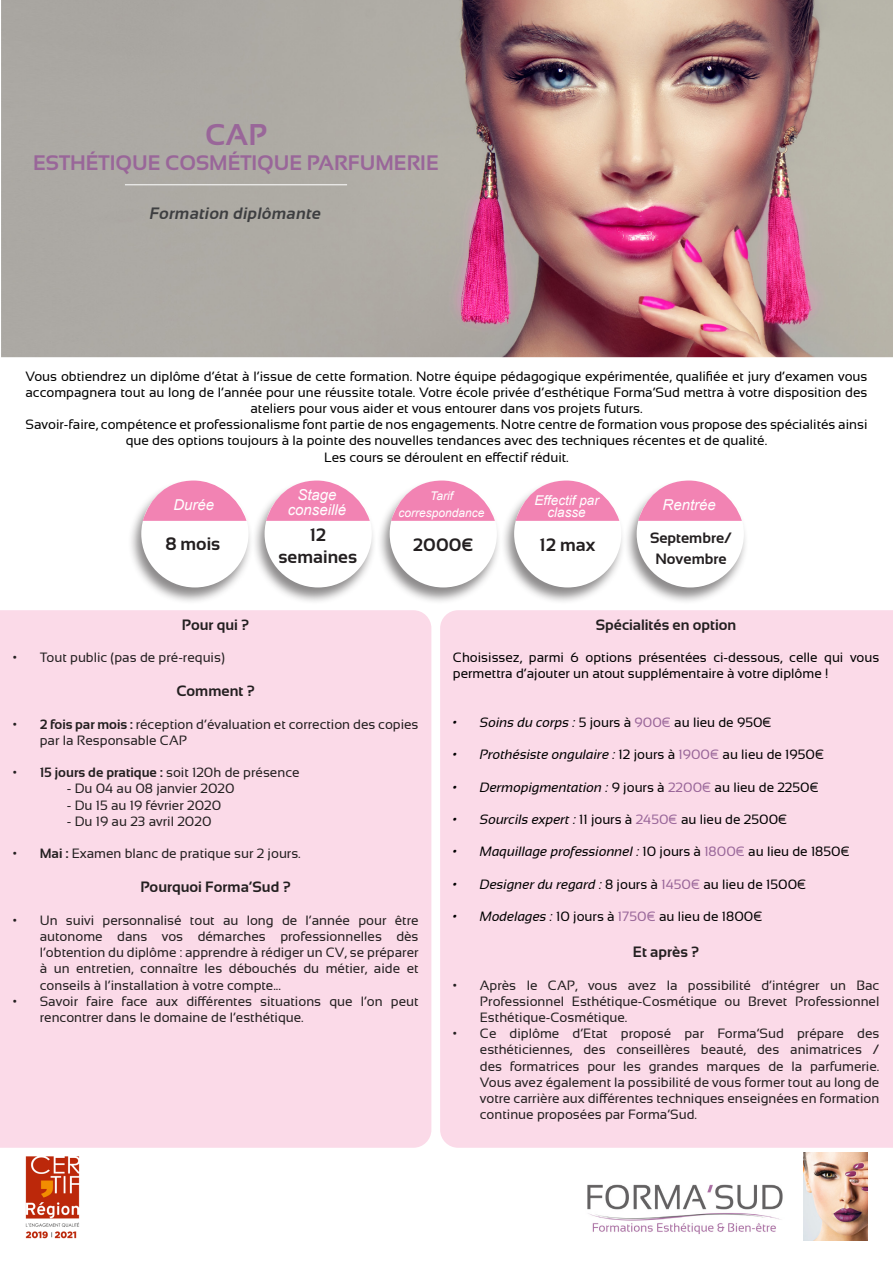
<style>
.page{position:relative;width:893px;height:1263px;background:#fff}
.page>*{position:absolute;margin:0;border:0;box-sizing:border-box;transform-origin:0 0}
.t1{font:700 30px "Sansation";color:#969}
.t2{font:700 21px "Sansation";color:#969}
.t3{font:700 18px "Sansation";color:#231f20}
.t4{font:italic 700 16.5px "Sansation";color:#3e3f41}
.t5{font:700 15px/21.6px "Sansation";color:#231f20;text-align:center}
.t6{font:italic 15px "Arial";color:#fff}
.t7{font:13.5px/16.2px "Sansation";color:#231f20;text-align:justify}
.t8{font:13.5px/16.2px "Sansation";color:#000;text-align:center}
.t9{font:italic 13.5px "Sansation";color:#000}
.t10{font:700 13.5px "Sansation";color:#231f20}
.t11{font:italic 13.5px/12px "Arial";color:#fff;text-align:center}
.t12{font:italic 12px "Arial";color:#fff}
.s1{font-weight:700}
.s2{font-weight:400}
.s3{font-style:italic}
.s4{color:#969}
.s5{font-style:normal}
.s6{font-style:normal;color:#969}
</style>
<div class="page">
<img style="left:1px;top:0;width:892px;height:357px">
<hr style="left:125px;top:185px;width:222px;height:1px;background:#fff">
<div style="left:0;top:610px;width:431px;height:538px;background:#fbdae8"></div>
<div style="left:440px;top:610px;width:453px;height:538px;background:#fbdae8"></div>
<div style="left:128px;top:480px;width:125px;height:125px;background:#231f20;opacity:.52"></div>
<div style="left:141px;top:480px;width:107px;height:107px;background:#fff;border-radius:50%"></div>
<svg style="left:143px;top:480px;width:103px;height:41px"></svg>
<div style="left:501px;top:480px;width:125px;height:125px;background:#231f20;opacity:.52"></div>
<div style="left:514px;top:480px;width:107px;height:107px;background:#fff;border-radius:50%"></div>
<svg style="left:516px;top:480px;width:103px;height:41px"></svg>
<div style="left:376px;top:480px;width:126px;height:125px;background:#231f20;opacity:.52"></div>
<div style="left:390px;top:480px;width:107px;height:107px;background:#fff;border-radius:50%"></div>
<svg style="left:391px;top:480px;width:104px;height:41px"></svg>
<div style="left:251px;top:480px;width:126px;height:125px;background:#231f20;opacity:.52"></div>
<div style="left:265px;top:480px;width:107px;height:107px;background:#fff;border-radius:50%"></div>
<svg style="left:266px;top:480px;width:104px;height:41px"></svg>
<img style="left:804px;top:1152px;width:63px;height:88px">
<img style="left:587px;top:1184px;width:196px;height:50px">
<img style="left:25px;top:1156px;width:55px;height:83px">
<div style="left:623px;top:480px;width:126px;height:125px;background:#231f20;opacity:.52"></div>
<div style="left:637px;top:480px;width:107px;height:107px;background:#fff;border-radius:50%"></div>
<svg style="left:638px;top:480px;width:104px;height:41px"></svg>
<h1 class="t1" style="left:205px;top:118px;width:63px">CAP</h1>
<h2 class="t2" style="left:33px;top:151px;width:407px">ESTHÉTIQUE COSMÉTIQUE PARFUMERIE</h2>
<p class="t4" style="left:149px;top:204px;width:176px">Formation diplômante</p>
<p class="t8" style="left:26px;top:368px;width:843px">Vous obtiendrez un diplôme d’état à l’issue de cette formation. Notre équipe pédagogique expérimentée, qualifiée et jury d’examen vous accompagnera tout au long de l’année pour une réussite totale. Votre école privée d’esthétique Forma’Sud mettra à votre disposition des ateliers pour vous aider et vous entourer dans vos projets futurs.</p>
<p class="t8" style="left:26px;top:416px;width:843px">Savoir-faire, compétence et professionalisme font partie de nos engagements. Notre centre de formation vous propose des spécialités ainsi que des options toujours à la pointe des nouvelles tendances avec des techniques récentes et de qualité.</p>
<p class="t8" style="left:324px;top:449px;width:246px">Les cours se déroulent en effectif réduit.</p>
<p class="t6" style="left:173px;top:495px;width:42px">Durée</p>
<p class="t3" style="left:165px;top:534px;width:56px">8 mois</p>
<p class="t6" style="left:297px;top:485px;width:41px">Stage</p>
<p class="t6" style="left:288px;top:500px;width:60px">conseillé</p>
<p class="t3" style="left:310px;top:525px;width:18px">12</p>
<p class="t3" style="left:279px;top:547px;width:80px">semaines</p>
<p class="t12" style="left:430px;top:488px;width:24px">Tarif</p>
<p class="t12" style="left:398px;top:505px;width:88px">correspondance</p>
<p class="t3" style="left:413px;top:535px;width:62px">2000€</p>
<p class="t11" style="left:534px;top:494px;width:66px">Effectif par classe</p>
<p class="t3" style="left:540px;top:534px;width:57px">12 max</p>
<p class="t6" style="left:663px;top:495px;width:55px">Rentrée</p>
<p class="t5" style="left:650px;top:527px;width:84px">Septembre/<br>Novembre</p>
<p class="t5" style="left:182px;top:614px;width:69px">Pour qui ?</p>
<p class="t7" style="left:13px;top:649px;width:214px">• Tout public (pas de pré-requis)</p>
<p class="t5" style="left:176px;top:680px;width:80px">Comment ?</p>
<p class="t7" style="left:40px;top:716px;width:380px;text-indent:-27px"><span class="s1">• 2 fois par mois :</span> réception d’évaluation et correction des copies par la Responsable CAP</p>
<p class="t10" style="left:13px;top:765px;width:288px">• 15 jours de pratique : <span class="s2">soit 120h de présence</span></p>
<p class="t7" style="left:67px;top:781px;width:169px">- Du 04 au 08 janvier 2020</p>
<p class="t7" style="left:67px;top:797px;width:156px">- Du 15 au 19 février 2020</p>
<p class="t7" style="left:67px;top:813px;width:146px">- Du 19 au 23 avril 2020</p>
<p class="t7" style="left:13px;top:845px;width:290px"><span class="s1">• Mai :</span> Examen blanc de pratique sur 2 jours.</p>
<p class="t5" style="left:140px;top:876px;width:152px">Pourquoi Forma’Sud ?</p>
<p class="t7" style="left:40px;top:912px;width:380px;text-indent:-27px">• Un suivi personnalisé tout au long de l’année pour être autonome dans vos démarches professionnelles dès l’obtention du diplôme : apprendre à rédiger un CV, se préparer à un entretien, connaître les débouchés du métier, aide et conseils à l’installation à votre compte...</p>
<p class="t7" style="left:40px;top:993px;width:380px;text-indent:-27px">• Savoir faire face aux différentes situations que l’on peut rencontrer dans le domaine de l’esthétique.</p>
<p class="t5" style="left:596px;top:614px;width:142px">Spécialités en option</p>
<p class="t8" style="left:453px;top:649px;width:428px;text-align:left">Choisissez, parmi 6 options présentées ci-dessous, celle qui vous permettra d’ajouter un atout supplémentaire à votre diplôme !</p>
<p class="t8" style="left:453px;top:714px;width:320px"><span class="s3">• Soins du corps :</span> 5 jours à <span class="s4">900€</span> au lieu de 950€</p>
<p class="t9" style="left:453px;top:747px;width:373px">• Prothésiste ongulaire : <span class="s5">12 jours à</span> <span class="s6">1900€</span> <span class="s5">au lieu de 1950€</span></p>
<p class="t8" style="left:453px;top:779px;width:368px"><span class="s3">• Dermopigmentation :</span> 9 jours à <span class="s4">2200€</span> au lieu de 2250€</p>
<p class="t8" style="left:453px;top:811px;width:336px"><span class="s3">• Sourcils expert :</span> 11 jours à <span class="s4">2450€</span> au lieu de 2500€</p>
<p class="t9" style="left:453px;top:844px;width:398px">• Maquillage professionnel : <span class="s5">10 jours à</span> <span class="s6">1800€</span> <span class="s5">au lieu de 1850€</span></p>
<p class="t8" style="left:453px;top:876px;width:355px"><span class="s3">• Designer du regard :</span> 8 jours à <span class="s4">1450€</span> au lieu de 1500€</p>
<p class="t8" style="left:453px;top:908px;width:311px"><span class="s3">• Modelages :</span> 10 jours à <span class="s4">1750€</span> au lieu de 1800€</p>
<p class="t5" style="left:633px;top:941px;width:68px">Et après ?</p>
<p class="t7" style="left:480px;top:977px;width:401px;text-indent:-27px">• Après le CAP, vous avez la possibilité d’intégrer un Bac Professionnel Esthétique-Cosmétique ou Brevet Professionnel Esthétique-Cosmétique.</p>
<p class="t7" style="left:480px;top:1025px;width:401px;text-indent:-27px">• Ce diplôme d’Etat proposé par Forma’Sud prépare des esthéticiennes, des conseillères beauté, des animatrices / des formatrices pour les grandes marques de la parfumerie.<br>Vous avez également la possibilité de vous former tout au long de votre carrière aux différentes techniques enseignées en formation continue proposées par Forma’Sud.</p>
</div>
